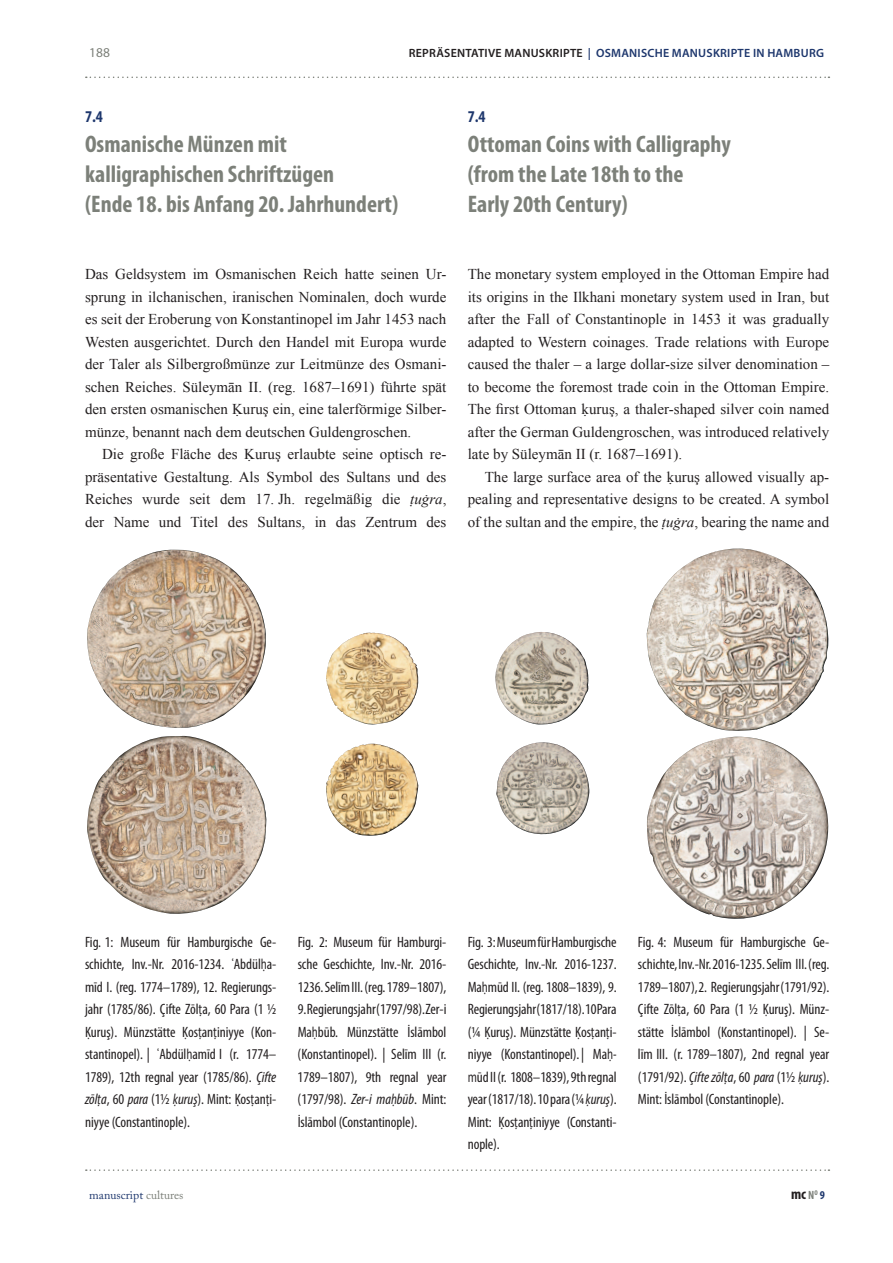
<style>
.page{position:relative;width:893px;height:1263px;background:#fff}
.page>*{position:absolute;margin:0;border:0;box-sizing:border-box;transform-origin:0 0}
.t1{font:700 condensed 24px/30px "Myriad Pro";color:#7c8079}
.t2{font:700 condensed 16.5px "Myriad Pro";color:#1e376d}
.t3{font:15.45px "Calibri";color:#231f20;scale:.75 1}
.t4{font:15px/22.5px "Times New Roman";color:#231f20;text-align:justify}
.t5{font:condensed 15px/22.5px "Myriad Pro";letter-spacing:-.005em;color:#231f20;text-align:justify}
.t6{font:700 condensed 15px "Myriad Pro";color:#231f20}
.t7{font:13.5px "Myriad Pro";color:#7c8079}
.t8{font:600 12px "Myriad Pro";letter-spacing:.02em;color:#1e376d}
.t9{font:600 12px "Myriad Pro";letter-spacing:.02em;color:#231f20}
.t10{font:12px "Adobe Caslon Pro";color:#1e376d}
.s1{font-style:italic}
.s2{font-family:"Calibri";font-stretch:normal;font-size:15.45px}
.s3{font-family:"Calibri";font-style:italic;font-stretch:normal;font-size:15.45px}
.s4{color:#7c8079}
.s5{font-size:12px;color:#7c8079}
.s6{font-size:12px;color:#1e376d}
</style>
<div class="page">
<img style="left:326px;top:633px;width:92px;height:92px">
<img style="left:87px;top:550px;width:179px;height:178px">
<img style="left:87px;top:736px;width:180px;height:178px">
<img style="left:326px;top:744px;width:92px;height:92px">
<img style="left:646px;top:548px;width:183px;height:183px">
<img style="left:647px;top:737px;width:182px;height:182px">
<img style="left:495px;top:632px;width:94px;height:93px">
<img style="left:496px;top:742px;width:93px;height:92px">
<svg style="left:86px;top:77px;width:743px;height:1px"></svg>
<svg style="left:86px;top:1169px;width:743px;height:2px"></svg>
<p class="t7" style="left:89px;top:44px;width:22px">188</p>
<p class="t9" style="left:409px;top:45px;width:151px">REPRÄSENTATIVE MAN USKRIPTE</p>
<p class="t8" style="left:588px;top:45px;width:41px">| OSMANIS</p>
<p class="t8" style="left:647px;top:45px;width:34px">CHE MAN</p>
<p class="t8" style="left:698px;top:45px;width:29px">USKRIPTE</p>
<p class="t8" style="left:753px;top:45px;width:72px">IN HAMBURG</p>
<p class="t2" style="left:85px;top:106px;width:19px">7.4</p>
<h1 class="t1" style="left:85px;top:128px;width:315px">Osmanische Münzen mit kalligraphischen Schriftzügen<br>(Ende 18. bis Anfang 20. Jahrhundert)</h1>
<p class="t2" style="left:468px;top:106px;width:19px">7.4</p>
<h1 class="t1" style="left:468px;top:128px;width:264px">Ottoman Coins with Calligraphy (from the Late 18th to the<br>Early 20th Century)</h1>
<p class="t4" style="left:85px;top:263px;width:363px">Das Geldsystem im Osmanischen Reich hatte seinen Ur&shy;sprung in ilchanischen, iranischen Nominalen, doch wurde es seit der Eroberung von Konstantinopel im Jahr 1453 nach Westen ausgerichtet. Durch den Handel mit Europa wurde der Taler als Silbergroßmünze zur Leitmünze des Osmani&shy;schen Reiches. Süleymān II. (reg. 1687–1691) führte spät den ersten osmanischen Ḳuruş ein, eine talerförmige Silber&shy;münze, benannt nach dem deutschen Guldengroschen.</p>
<p class="t4" style="left:85px;top:443px;width:363px;text-indent:17px">Die große Fläche des Ḳuruş erlaubte seine optisch re&shy;präsentative Gestaltung. Als Symbol des Sultans und des Reiches wurde seit dem 17. Jh. regelmäßig die <span class="s1">ṭuġra</span>, der Name und Titel des Sultans, in das Zentrum des</p>
<p class="t4" style="left:468px;top:263px;width:363px">The monetary system employed in the Ottoman Empire had its origins in the Ilkhani monetary system used in Iran, but after the Fall of Constantinople in 1453 it was gradually adapted to Western coinages. Trade relations with Europe caused the thaler – a large dollar-size silver denomination – to become the foremost trade coin in the Ottoman Empire.<br>The first Ottoman ḳuruş, a thaler-shaped silver coin named after the German Guldengroschen, was introduced relatively late by Süleymān II (r. 1687–1691).</p>
<p class="t4" style="left:468px;top:465px;width:363px;text-indent:17px">The large surface area of the ḳuruş allowed visually ap&shy;pealing and representative designs to be created. A symbol of the sultan and the empire, the <span class="s1">ṭuġra</span>, bearing the name and</p>
<p class="t5" style="left:85px;top:930px;width:193px">Fig. 1: Museum für Hamburgische Ge&shy;schichte, Inv.-Nr. 2016-1234. <span class="s2">ʿ</span>Abdül<span class="s2">ḥ</span>a&shy;mīd I. (reg. 1774–1789), 12. Regierungs&shy;jahr (1785/86). Çifte Zōl<span class="s2">ṭ</span>a, 60 Para (1 ½ Ku<span class="s2">̣</span> ruş). Münzstätte Kos<span class="s2">̣ ṭ</span>an<span class="s2">ṭ</span>iniyye (Kon&shy;stantinopel). | <span class="s2">ʿ</span>Abdül<span class="s2">ḥ</span>amīd I (r. 1774– 1789), 12th regnal year (1785/86). <span class="s1">Çifte zōl</span><span class="s3">ṭ</span><span class="s1">a</span>, 60 <span class="s1">para</span> (1½ <span class="s3">ḳ</span><span class="s1">uruş</span>). Mint: Kos<span class="s2">̣ ṭ</span>an<span class="s2">ṭ</span>i&shy;niyye (Constantinople).</p>
<p class="t5" style="left:298px;top:930px;width:150px">Fig. 2: Museum für Hamburgi&shy;sche Geschichte, Inv.-Nr. 2016- 1236. Selīm III. (reg. 1789–1807),</p>
<p class="t5" style="left:298px;top:998px;width:150px">9. Regierungsjahr (1797/98). Zer-i Ma<span class="s2">ḥ-</span>būb. Münzstätte İslāmbol (Konstantinopel). | Selīm III (r.<br>1789–1807), 9th regnal year (1797/98). <span class="s1">Zer-i ma</span><span class="s3">ḥ</span><span class="s1">būb</span>. Mint:<br>İslāmbol (Constantinople).</p>
<p class="t5" style="left:468px;top:930px;width:150px">Fig. 3: Museum für Hamburgische Geschichte, Inv.-Nr. 2016-1237.<br>Ma<span class="s2">ḥ</span>mūd II. (reg. 1808–1839), 9.<br>Regierungsjahr (1817/18). 10 Para (¼ Kuruş). Münzstätte Kos<span class="s2">̣ ṭ</span>an<span class="s2">ṭ</span>i-</p>
<p class="t3" style="left:490px;top:1022px;width:6px">̣</p>
<p class="t5" style="left:468px;top:1043px;width:150px">niyye (Konstantinopel). | Ma<span class="s2">ḥ&shy;m</span>ūd II (r. 1808–1839), 9th regnal year (1817/18). 10 para (¼ <span class="s3">ḳ</span><span class="s1">uruş</span>).<br>Mint: Kos<span class="s2">̣ ṭ</span>an<span class="s2">ṭ</span>iniyye (Constanti&shy;nople).</p>
<p class="t5" style="left:638px;top:930px;width:193px">Fig. 4: Museum für Hamburgische Ge&shy;schichte, Inv.-Nr. 2016-1235. Selīm III. (reg.<br>1789–1807), 2. Regierungsjahr (1791/92).<br>Çifte Zōl<span class="s2">ṭ</span>a, 60 Para (1 ½ Ku<span class="s2">̣</span> ruş). Münz&shy;stätte İslāmbol (Konstantinopel). | Se&shy;līm III. (r. 1789–1807), 2nd regnal year (1791/92). <span class="s1">Çifte zōl</span><span class="s3">ṭ</span><span class="s1">a</span>, 60 <span class="s1">para</span> (1½ <span class="s3">ḳ</span><span class="s1">uruş</span>).<br>Mint: İslāmbol (Constantinople).</p>
<p class="t10" style="left:89px;top:1188px;width:96px">manuscript <span class="s4">cultures</span></p>
<p class="t6" style="left:791px;top:1185px;width:35px">mc <span class="s5">N</span><sup>o</sup> <span class="s6">9</span></p>
</div>
